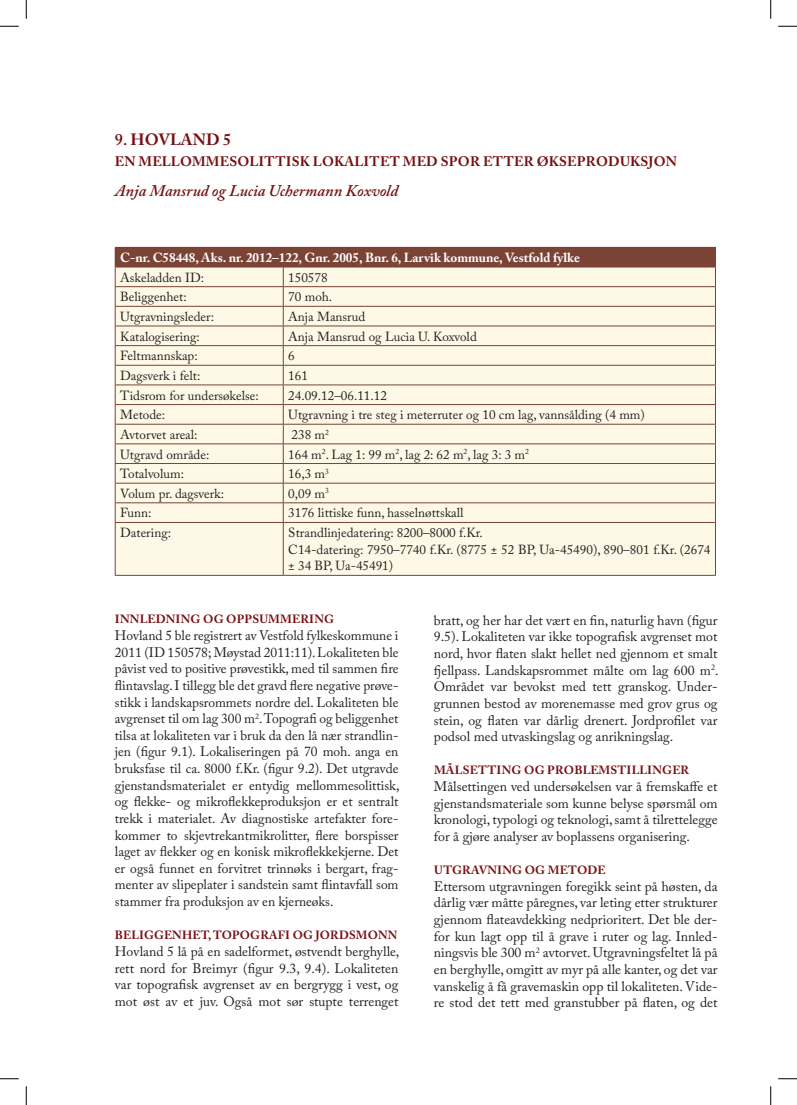
<style>
.page{position:relative;width:797px;height:1105px;background:#fff}
.page>*{position:absolute;margin:0;border:0;box-sizing:border-box;transform-origin:0 0}
.t1{font:italic 600 16.25px "Adobe Caslon Pro";color:#771012}
.t2{font:700 16.25px "Adobe Caslon Pro";letter-spacing:.015em;color:#771012}
.t3{font:13.75px/16.6px "Adobe Caslon Pro";letter-spacing:-.025em;color:#231f20;text-align:justify}
.t4{font:700 13.75px "Adobe Caslon Pro";letter-spacing:.015em;color:#771012}
.t5{font:13.12px/16.6px "Adobe Caslon Pro";color:#231f20}
.t6{font:700 13.12px "Adobe Caslon Pro";color:#fff}
.t7{font:700 11.88px "Adobe Caslon Pro";letter-spacing:.015em;color:#771012}
.s1{font-weight:600}
</style>
<div class="page">
<div style="left:115px;top:247px;width:600px;height:20px;background:#7a4336"></div>
<div style="left:116px;top:268px;width:599px;height:307px;background:#fef9e7"></div>
<hr style="left:115px;top:267px;width:168px;height:1px;background:#7a4336">
<hr style="left:283px;top:267px;width:432px;height:1px;background:#7a4336">
<hr style="left:115px;top:286px;width:168px;height:1px;background:#7a4336">
<hr style="left:283px;top:286px;width:432px;height:1px;background:#7a4336">
<hr style="left:115px;top:306px;width:168px;height:1px;background:#7a4336">
<hr style="left:283px;top:306px;width:432px;height:1px;background:#7a4336">
<hr style="left:115px;top:326px;width:168px;height:1px;background:#7a4336">
<hr style="left:283px;top:326px;width:432px;height:1px;background:#7a4336">
<hr style="left:115px;top:345px;width:168px;height:1px;background:#7a4336">
<hr style="left:283px;top:345px;width:432px;height:1px;background:#7a4336">
<hr style="left:115px;top:365px;width:168px;height:1px;background:#7a4336">
<hr style="left:283px;top:365px;width:432px;height:1px;background:#7a4336">
<hr style="left:115px;top:385px;width:168px;height:1px;background:#7a4336">
<hr style="left:283px;top:385px;width:432px;height:1px;background:#7a4336">
<hr style="left:115px;top:404px;width:168px;height:1px;background:#7a4336">
<hr style="left:283px;top:404px;width:432px;height:1px;background:#7a4336">
<hr style="left:115px;top:424px;width:168px;height:1px;background:#7a4336">
<hr style="left:283px;top:424px;width:432px;height:1px;background:#7a4336">
<hr style="left:115px;top:444px;width:168px;height:1px;background:#7a4336">
<hr style="left:283px;top:444px;width:432px;height:1px;background:#7a4336">
<hr style="left:115px;top:463px;width:168px;height:1px;background:#7a4336">
<hr style="left:283px;top:463px;width:432px;height:1px;background:#7a4336">
<hr style="left:115px;top:483px;width:168px;height:1px;background:#7a4336">
<hr style="left:283px;top:483px;width:432px;height:1px;background:#7a4336">
<hr style="left:115px;top:502px;width:168px;height:1px;background:#7a4336">
<svg style="left:115px;top:267px;width:1px;height:255px"></svg>
<hr style="left:283px;top:502px;width:432px;height:1px;background:#7a4336">
<svg style="left:283px;top:267px;width:1px;height:255px"></svg>
<svg style="left:715px;top:248px;width:1px;height:274px"></svg>
<hr style="left:115px;top:522px;width:168px;height:1px;background:#7a4336">
<hr style="left:115px;top:523px;width:1px;height:52px;background:#7a4336">
<hr style="left:283px;top:522px;width:432px;height:1px;background:#7a4336">
<hr style="left:283px;top:523px;width:1px;height:52px;background:#7a4336">
<hr style="left:715px;top:523px;width:1px;height:52px;background:#7a4336">
<hr style="left:115px;top:575px;width:168px;height:1px;background:#7a4336">
<hr style="left:283px;top:575px;width:432px;height:1px;background:#7a4336">
<svg style="left:0;top:25px;width:19px;height:2px"></svg>
<svg style="left:778px;top:25px;width:19px;height:2px"></svg>
<svg style="left:0;top:1078px;width:19px;height:1px"></svg>
<svg style="left:778px;top:1078px;width:19px;height:1px"></svg>
<svg style="left:25px;top:0;width:2px;height:19px"></svg>
<svg style="left:25px;top:1086px;width:2px;height:19px"></svg>
<svg style="left:770px;top:0;width:1px;height:19px"></svg>
<svg style="left:770px;top:1086px;width:1px;height:19px"></svg>
<p class="t2" style="left:115px;top:129px;width:118px"><span class="s1">9.</span> HOVLAND 5</p>
<p class="t4" style="left:115px;top:154px;width:563px">EN MELLOMMESOLITTISK LOKALITET MED SPOR ETTER ØKSEPRODUKSJON</p>
<p class="t1" style="left:115px;top:181px;width:285px">Anja Mansrud og Lucia Uchermann Koxvold</p>
<p class="t6" style="left:120px;top:250px;width:461px">C-nr. C58448, Aks. nr. 2012–122, Gnr. 2005, Bnr. 6, Larvik kommune, Vestfold fylke</p>
<p class="t5" style="left:120px;top:269px;width:86px">Askeladden ID:</p>
<p class="t5" style="left:288px;top:269px;width:41px">150578</p>
<p class="t5" style="left:120px;top:288px;width:68px">Beliggenhet:</p>
<p class="t5" style="left:288px;top:288px;width:45px">70 moh.</p>
<p class="t5" style="left:120px;top:308px;width:95px">Utgravningsleder:</p>
<p class="t5" style="left:288px;top:308px;width:79px">Anja Mansrud</p>
<p class="t5" style="left:120px;top:328px;width:81px">Katalogisering:</p>
<p class="t5" style="left:288px;top:328px;width:190px">Anja Mansrud og Lucia U. Koxvold</p>
<p class="t5" style="left:120px;top:347px;width:79px">Feltmannskap:</p>
<p class="t5" style="left:288px;top:347px;width:8px">6</p>
<p class="t5" style="left:120px;top:367px;width:82px">Dagsverk i felt:</p>
<p class="t5" style="left:288px;top:367px;width:21px">161</p>
<p class="t5" style="left:120px;top:387px;width:140px">Tidsrom for undersøkelse:</p>
<p class="t5" style="left:288px;top:387px;width:100px">24.09.12–06.11.12</p>
<p class="t5" style="left:120px;top:406px;width:46px">Metode:</p>
<p class="t5" style="left:288px;top:406px;width:358px">Utgravning i tre steg i meterruter og 10 cm lag, vannsålding (4 mm)</p>
<p class="t5" style="left:120px;top:426px;width:79px">Avtorvet areal:</p>
<p class="t5" style="left:291px;top:426px;width:39px">238 m<sup>2</sup></p>
<p class="t5" style="left:120px;top:446px;width:91px">Utgravd område:</p>
<p class="t5" style="left:288px;top:446px;width:242px">164 m<sup>2</sup>. Lag 1: 99 m<sup>2</sup>, lag 2: 62 m<sup>2</sup>, lag 3: 3 m<sup>2</sup></p>
<p class="t5" style="left:120px;top:465px;width:65px">Totalvolum:</p>
<p class="t5" style="left:288px;top:465px;width:42px">16,3 m<sup>3</sup></p>
<p class="t5" style="left:120px;top:485px;width:105px">Volum pr. dagsverk:</p>
<p class="t5" style="left:288px;top:485px;width:42px">0,09 m<sup>3</sup></p>
<p class="t5" style="left:120px;top:505px;width:33px">Funn:</p>
<p class="t5" style="left:288px;top:505px;width:177px">3176 littiske funn, hasselnøttskall</p>
<p class="t5" style="left:120px;top:524px;width:52px">Datering:</p>
<p class="t5" style="left:288px;top:524px;width:424px">Strandlinjedatering: 8200–8000 f.Kr.<br>C14-datering: 7950–7740 f.Kr. (8775 ± 52 BP, Ua-45490), 890–801 f.Kr. (2674 ± 34 BP, Ua-45491)</p>
<p class="t7" style="left:115px;top:612px;width:221px">INNLEDNING OG OPPSUMMERING</p>
<p class="t3" style="left:115px;top:627px;width:286px">Hovland 5 ble registrert av Vestfold fylkeskommune i 2011 (ID 150578; Møystad 2011:11). Lokaliteten ble påvist ved to positive prøvestikk, med til sammen fire flintavslag. I tillegg ble det gravd flere negative prøve&shy;stikk i landskapsrommets nordre del. Lokaliteten ble avgrenset til om lag 300 m<sup>2</sup>. Topografi og beliggenhet tilsa at lokaliteten var i bruk da den lå nær strandlin&shy;jen (figur 9.1). Lokaliseringen på 70 moh. anga en bruksfase til ca. 8000 f.Kr. (figur 9.2). Det utgravde gjenstandsmaterialet er entydig mellommesolittisk, og flekke- og mikroflekkeproduksjon er et sentralt trekk i materialet. Av diagnostiske artefakter fore&shy;kommer to skjevtrekantmikrolitter, flere borspisser laget av flekker og en konisk mikroflekkekjerne. Det er også funnet en forvitret trinnøks i bergart, frag&shy;menter av slipeplater i sandstein samt flintavfall som stammer fra produksjon av en kjerneøks.</p>
<p class="t7" style="left:115px;top:928px;width:284px">BELIGGENHET, TOPOGRAFI OG JORDSMONN</p>
<p class="t3" style="left:115px;top:943px;width:286px">Hovland 5 lå på en sadelformet, østvendt berghylle, rett nord for Breimyr (figur 9.3, 9.4). Lokaliteten var topografisk avgrenset av en bergrygg i vest, og mot øst av et juv. Også mot sør stupte terrenget</p>
<p class="t3" style="left:434px;top:612px;width:286px">bratt, og her har det vært en fin, naturlig havn (figur 9.5). Lokaliteten var ikke topografisk avgrenset mot nord, hvor flaten slakt hellet ned gjennom et smalt fjellpass. Landskapsrommet målte om lag 600 m<sup>2</sup>.<br>Området var bevokst med tett granskog. Under&shy;grunnen bestod av morenemasse med grov grus og stein, og flaten var dårlig drenert. Jordprofilet var podsol med utvaskingslag og anrikningslag.</p>
<p class="t7" style="left:434px;top:763px;width:257px">MÅLSETTING OG PROBLEMSTILLINGER</p>
<p class="t3" style="left:434px;top:778px;width:285px">Målsettingen ved undersøkelsen var å fremskaffe et gjenstandsmateriale som kunne belyse spørsmål om kronologi, typologi og teknologi, samt å tilrettelegge for å gjøre analyser av boplassens organisering.</p>
<p class="t7" style="left:434px;top:863px;width:173px">UTGRAVNING OG METODE</p>
<p class="t3" style="left:434px;top:878px;width:285px">Ettersom utgravningen foregikk seint på høsten, da dårlig vær måtte påregnes, var leting etter strukturer gjennom flateavdekking nedprioritert. Det ble der&shy;for kun lagt opp til å grave i ruter og lag. Innled&shy;ningsvis ble 300 m<sup>2</sup> avtorvet. Utgravningsfeltet lå på en berghylle, omgitt av myr på alle kanter, og det var vanskelig å få gravemaskin opp til lokaliteten. Vide&shy;re stod det tett med granstubber på flaten, og det</p>
</div>
